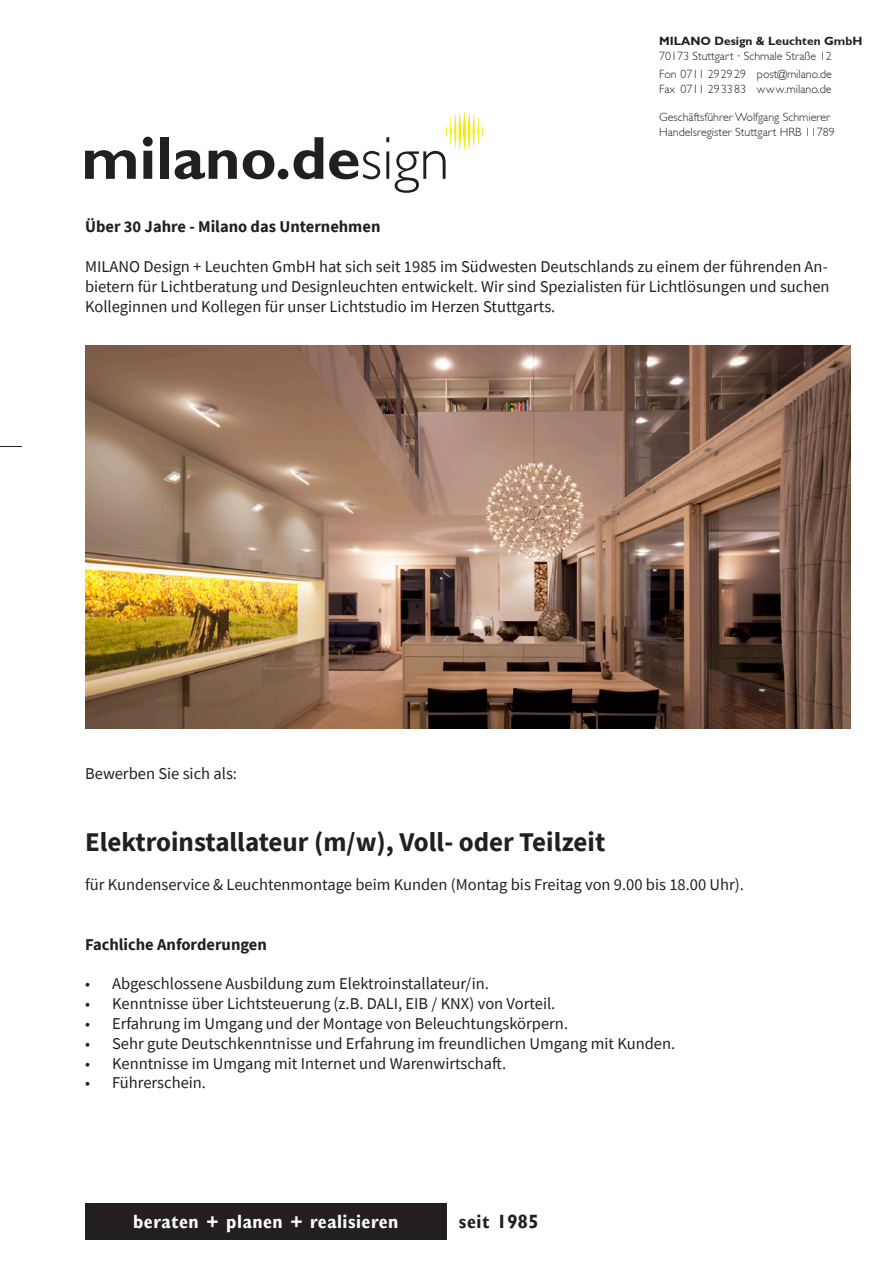
<style>
.page{position:relative;width:893px;height:1263px;background:#fff}
.page>*{position:absolute;margin:0;border:0;box-sizing:border-box;transform-origin:0 0}
.t1{font:700 27px "Source Sans Pro";color:#231f20}
.t2{font:700 condensed 19.2px "Gill Sans";letter-spacing:.025em;color:#fff}
.t3{font:700 condensed 19.2px "Gill Sans";letter-spacing:.025em;color:#231f20}
.t4{font:16.5px/19.8px "Source Sans Pro";color:#231f20;text-align:justify}
.t5{font:700 16.5px "Source Sans Pro";color:#231f20}
.t6{font:300 12px/18.6px "Gill Sans";color:#231f20}
.t7{font:700 12px "Gill Sans";color:#231f20}
</style>
<div class="page">
<svg style="left:85px;top:150px;width:51px;height:29px"></svg>
<svg style="left:143px;top:137px;width:10px;height:42px"></svg>
<div style="left:160px;top:137px;width:9px;height:42px;background:#231f20"></div>
<svg style="left:175px;top:150px;width:62px;height:29px"></svg>
<svg style="left:243px;top:150px;width:45px;height:29px"></svg>
<svg style="left:294px;top:137px;width:29px;height:42px"></svg>
<svg style="left:329px;top:150px;width:51px;height:29px"></svg>
<hr style="left:386px;top:151px;width:3px;height:28px;background:#231f20">
<svg style="left:386px;top:137px;width:3px;height:5px"></svg>
<svg style="left:395px;top:112px;width:88px;height:81px"></svg>
<svg style="left:0;top:446px;width:22px;height:1px"></svg>
<div style="left:85px;top:1203px;width:361px;height:37px;background:#231f20"></div>
<img style="left:85px;top:345px;width:765px;height:384px">
<p class="t7" style="left:659px;top:34px;width:205px">MILANO Design &amp; Leuchten GmbH</p>
<p class="t6" style="left:659px;top:46px;width:174px">70173 Stuttgart · Schmale Straße 12<br>Fon 0711 292929 post@milano.de</p>
<p class="t6" style="left:659px;top:79px;width:174px">Fax 0711 293383 www.milano.de</p>
<p class="t6" style="left:659px;top:110px;width:177px;line-height:14.4px">Geschäftsführer Wolfgang Schmierer<br>Handelsregister Stuttgart HRB 11789</p>
<p class="t5" style="left:85px;top:216px;width:297px">Über 30 Jahre - Milano das Unternehmen</p>
<p class="t4" style="left:85px;top:257px;width:746px">MILANO Design + Leuchten GmbH hat sich seit 1985 im Südwesten Deutschlands zu einem der führenden An&shy;bietern für Lichtberatung und Designleuchten entwickelt. Wir sind Spezialisten für Lichtlösungen und suchen Kolleginnen und Kollegen für unser Lichtstudio im Herzen Stuttgarts.</p>
<p class="t4" style="left:85px;top:763px;width:153px">Bewerben Sie sich als:</p>
<h1 class="t1" style="left:85px;top:823px;width:522px">Elektroinstallateur (m/w), Voll- oder Teilzeit</h1>
<p class="t4" style="left:85px;top:875px;width:660px">für Kundenservice &amp; Leuchtenmontage beim Kunden (Montag bis Freitag von 9.00 bis 18.00 Uhr).</p>
<p class="t5" style="left:85px;top:933px;width:183px">Fachliche Anforderungen</p>
<p class="t4" style="left:85px;top:974px;width:405px">• Abgeschlossene Ausbildung zum Elektroinstallateur/in.</p>
<p class="t4" style="left:85px;top:994px;width:472px">• Kenntnisse über Lichtsteuerung (z.B. DALI, EIB / KNX) von Vorteil.</p>
<p class="t4" style="left:85px;top:1013px;width:485px">• Erfahrung im Umgang und der Montage von Beleuchtungskörpern.</p>
<p class="t4" style="left:85px;top:1033px;width:592px">• Sehr gute Deutschkenntnisse und Erfahrung im freundlichen Umgang mit Kunden.</p>
<p class="t4" style="left:85px;top:1053px;width:423px">• Kenntnisse im Umgang mit Internet und Warenwirtschaft.</p>
<p class="t4" style="left:85px;top:1073px;width:123px">• Führerschein.</p>
<p class="t2" style="left:133px;top:1210px;width:267px">beraten + planen + realisieren</p>
<p class="t3" style="left:459px;top:1210px;width:81px">seit 1985</p>
</div>
